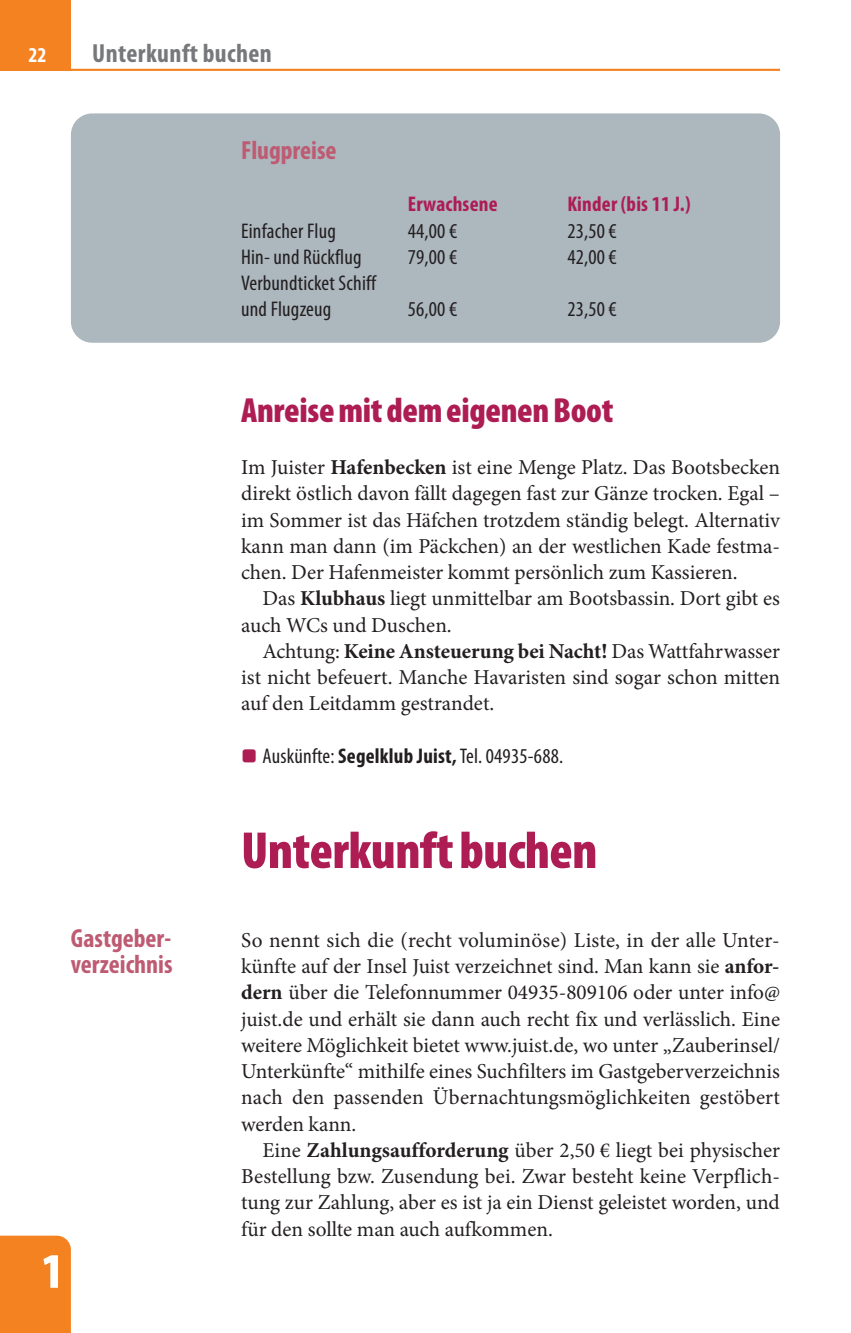
<style>
.page{position:relative;width:851px;height:1333px;background:#fff}
.page>*{position:absolute;margin:0;border:0;box-sizing:border-box;transform-origin:0 0}
.t1{font:900 condensed 52.5px "Myriad Pro";letter-spacing:-.01em;color:#ad1d54}
.t2{font:900 condensed 50px "Myriad Pro";color:#fff}
.t3{font:900 condensed 35px "Myriad Pro";letter-spacing:-.01em;color:#ad1d54}
.t4{font:700 condensed 26.25px/26.2px "Myriad Pro";color:#be5b72}
.t5{font:700 condensed 26.25px "Myriad Pro";letter-spacing:.015em;color:#76787b}
.t6{font:21.25px/26.2px "Minion Pro";color:#231f20;text-align:justify}
.t7{font:condensed 21.25px/26.2px "Myriad Pro";letter-spacing:.01em;color:#231f20}
.t8{font:700 condensed 21.25px "Myriad Pro";letter-spacing:.01em;color:#ad1d54}
.t9{font:700 condensed 21.25px "Myriad Pro";color:#fff}
.s1{font-weight:700}
.s2{font-family:"Button Bonus Rounded Negative";font-stretch:normal;font-size:16.25px;color:#ad1d54}
</style>
<div class="page">
<div style="left:71px;top:113px;width:709px;height:230px;background:#acb7be;border-radius:21px"></div>
<div style="left:0;top:0;width:71px;height:71px;background:#f58220"></div>
<hr style="left:71px;top:69px;width:709px;height:2px;background:#f58220">
<div style="left:0;top:1235px;width:71px;height:97px;background:#f58220"></div>
<p class="t9" style="left:28px;top:48px;width:20px">22</p>
<p class="t5" style="left:92px;top:44px;width:181px">Unterkunft buchen</p>
<p class="t4" style="left:241px;top:139px;width:97px">Flugpreise</p>
<p class="t8" style="left:407px;top:197px;width:91px">Erwachsene</p>
<p class="t8" style="left:567px;top:197px;width:125px">Kinder (bis 11 J.)</p>
<p class="t7" style="left:241px;top:219px;width:96px">Einfacher Flug</p>
<p class="t7" style="left:407px;top:219px;width:51px">44,00 €</p>
<p class="t7" style="left:567px;top:219px;width:51px">23,50 €</p>
<p class="t7" style="left:241px;top:245px;width:122px">Hin- und Rückflug</p>
<p class="t7" style="left:407px;top:245px;width:51px">79,00 €</p>
<p class="t7" style="left:567px;top:245px;width:51px">42,00 €</p>
<p class="t7" style="left:241px;top:272px;width:136px">Verbundticket Schiff und Flugzeug</p>
<p class="t7" style="left:407px;top:298px;width:51px">56,00 €</p>
<p class="t7" style="left:567px;top:298px;width:51px">23,50 €</p>
<h3 class="t3" style="left:241px;top:398px;width:374px">Anreise mit dem eigenen Boot</h3>
<p class="t6" style="left:241px;top:456px;width:540px">Im Juister <span class="s1">Hafenbecken</span> ist eine Menge Platz. Das Bootsbecken direkt östlich davon fällt dagegen fast zur Gänze trocken. Egal – im Sommer ist das Häfchen trotzdem ständig belegt. Alternativ kann man dann (im Päckchen) an der westlichen Kade festma&shy;chen. Der Hafenmeister kommt persönlich zum Kassieren.</p>
<p class="t6" style="left:241px;top:587px;width:540px;text-indent:21px">Das <span class="s1">Klubhaus</span> liegt unmittelbar am Bootsbassin. Dort gibt es auch WCs und Duschen.</p>
<p class="t6" style="left:241px;top:640px;width:540px;text-indent:21px">Achtung: <span class="s1">Keine Ansteuerung bei Nacht!</span> Das Wattfahrwasser ist nicht befeuert. Manche Havaristen sind sogar schon mitten auf den Leitdamm gestrandet.</p>
<p class="t7" style="left:241px;top:744px;width:323px"><span class="s2">±</span> Auskünfte: <span class="s1">Segelklub Juist,</span>Tel. 04935-688.</p>
<p class="t4" style="left:71px;top:927px;width:103px">Gastgeber&shy;verzeichnis</p>
<h2 class="t2" style="left:42px;top:1253px;width:24px">1</h2>
<h1 class="t1" style="left:241px;top:832px;width:358px">Unterkunft buchen</h1>
<p class="t6" style="left:241px;top:928px;width:540px">So nennt sich die (recht voluminöse) Liste, in der alle Unter&shy;künfte auf der Insel Juist verzeichnet sind. Man kann sie <span class="s1">anfor&shy;dern</span> über die Telefonnummer 04935-809106 oder unter info@ juist.de und erhält sie dann auch recht fix und verlässlich. Eine weitere Möglichkeit bietet www.juist.de, wo unter „Zauberinsel/ Unterkünfte“ mithilfe eines Suchfilters im Gastgeberverzeichnis nach den passenden Übernachtungsmöglichkeiten gestöbert werden kann.</p>
<p class="t6" style="left:241px;top:1138px;width:540px;text-indent:21px">Eine <span class="s1">Zahlungsaufforderung</span> über 2,50 € liegt bei physischer Bestellung bzw. Zusendung bei. Zwar besteht keine Verpflich&shy;tung zur Zahlung, aber es ist ja ein Dienst geleistet worden, und für den sollte man auch aufkommen.</p>
</div>
